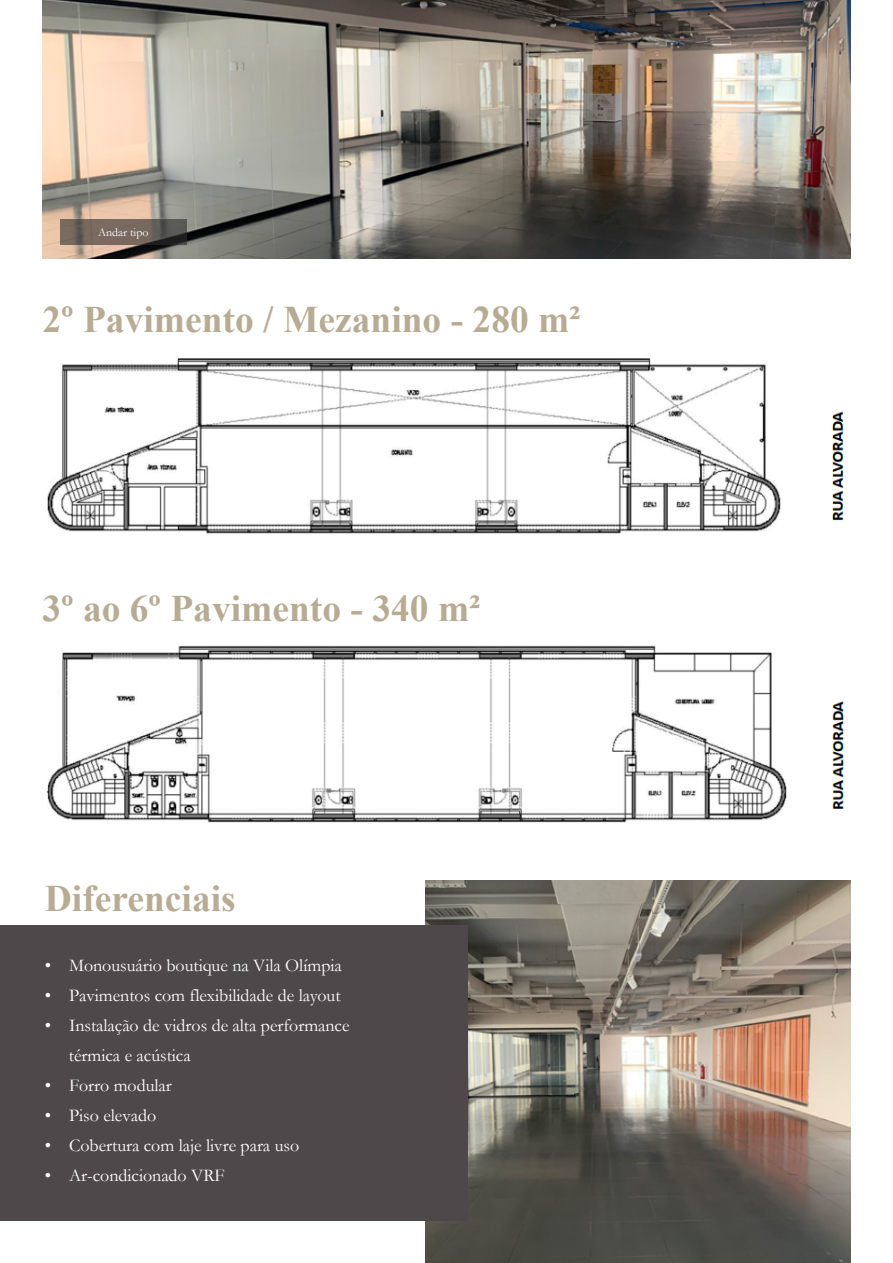
<style>
.page{position:relative;width:893px;height:1263px;background:#fff}
.page>*{position:absolute;margin:0;border:0;box-sizing:border-box;transform-origin:0 0}
.t1{font:700 37.5px "Times New Roman";color:#b8ab93}
.t2{font:700 37.5px "Times New Roman";color:#b9ac94}
.t3{font:18px/30px "Garamond";color:#fff}
.t4{font:12px "Garamond";color:#fff}
</style>
<div class="page">
<img style="left:425px;top:880px;width:425px;height:383px">
<img style="left:43px;top:0;width:807px;height:258px">
<div style="left:0;top:924px;width:468px;height:296px;background:#4f484a"></div>
<svg style="left:60px;top:219px;width:127px;height:26px;background:#685e56"></svg>
<img style="left:47px;top:358px;width:797px;height:176px">
<img style="left:46px;top:645px;width:798px;height:178px">
<p class="t4" style="left:98px;top:224px;width:52px">Andar tipo</p>
<h1 class="t1" style="left:43px;top:293px;width:540px">2º Pavimento / Mezanino - 280 m²</h1>
<h1 class="t1" style="left:43px;top:581px;width:440px">3º ao 6º Pavimento - 340 m²</h1>
<h1 class="t2" style="left:45px;top:872px;width:192px">Diferenciais</h1>
<p class="t3" style="left:45px;top:950px;width:299px">• Monousuário boutique na Vila Olímpia</p>
<p class="t3" style="left:45px;top:980px;width:297px">• Pavimentos com flexibilidade de layout</p>
<p class="t3" style="left:69px;top:1010px;width:282px;text-indent:-24px">• Instalação de vidros de alta performance térmica e acústica</p>
<p class="t3" style="left:45px;top:1070px;width:129px">• Forro modular</p>
<p class="t3" style="left:45px;top:1100px;width:113px">• Piso elevado</p>
<p class="t3" style="left:45px;top:1130px;width:256px">• Cobertura com laje livre para uso</p>
<p class="t3" style="left:45px;top:1160px;width:181px">• Ar-condicionado VRF</p>
</div>
